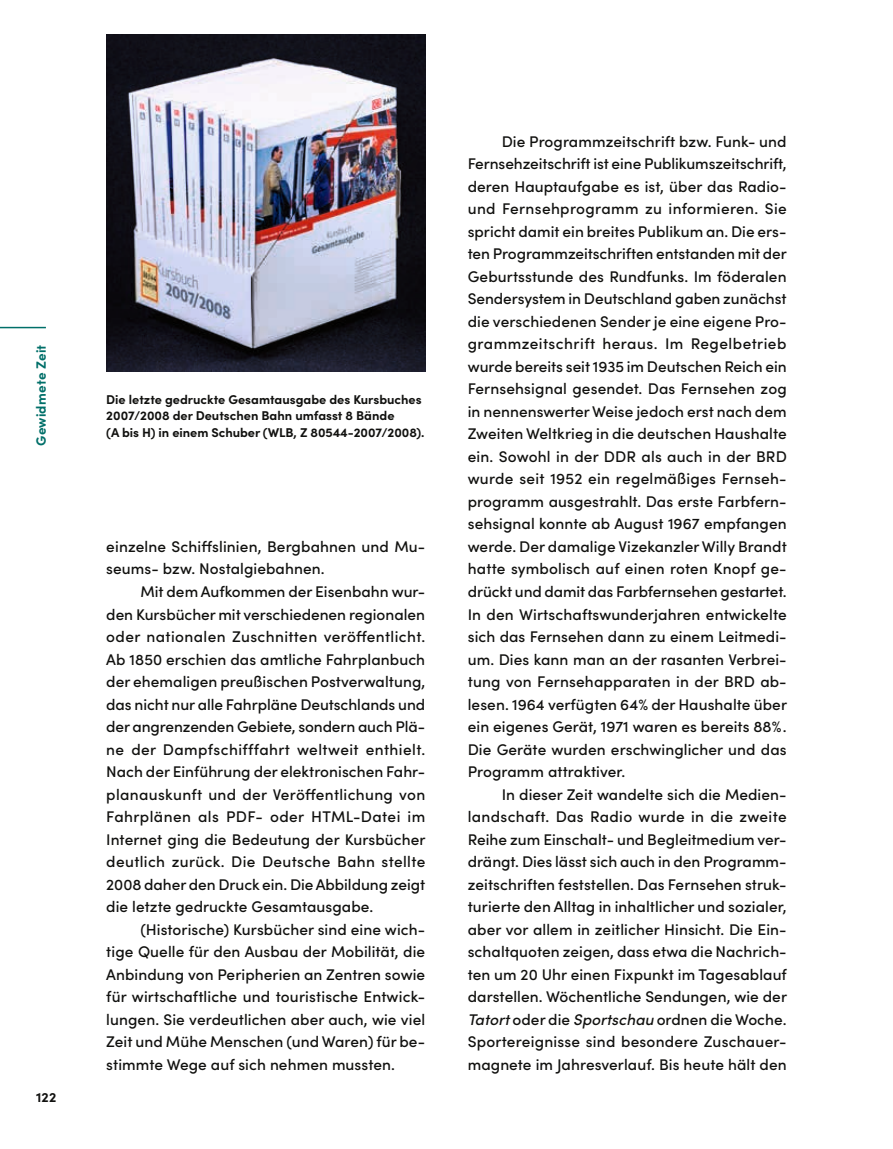
<style>
.page{position:relative;width:893px;height:1149px;background:#fff}
.page>*{position:absolute;margin:0;border:0;box-sizing:border-box;transform-origin:0 0}
.t1{font:500 15.45px/22.5px "Sofia Pro";letter-spacing:.005em;color:#11110f;text-align:justify}
.t2{font:700 13.5px "Sofia Pro";letter-spacing:.015em;color:#006f69}
.t3{font:700 13.5px "Sofia Pro";color:#11110f}
.t4{font:700 12.75px/16.5px "Sofia Pro";color:#11110f}
.s1{font-style:italic}
</style>
<div class="page">
<hr style="left:0;top:327px;width:46px;height:1px;background:#006f69">
<img style="left:106px;top:34px;width:319px;height:338px">
<p class="t2" style="left:31px;top:446px;width:103px;rotate:-90deg">Gewidmete Zeit</p>
<p class="t3" style="left:36px;top:1086px;width:22px">122</p>
<p class="t4" style="left:106px;top:389px;width:320px">Die letzte gedruckte Gesamtausgabe des Kursbuches<br>2007/2008 der Deutschen Bahn umfasst 8 Bände<br>(A bis H) in einem Schuber (WLB, Z 80544-2007/2008).</p>
<p class="t1" style="left:106px;top:534px;width:320px">einzelne Schiffslinien, Bergbahnen und Mu&shy;seums- bzw. Nostalgiebahnen.</p>
<p class="t1" style="left:106px;top:579px;width:321px;text-indent:34px">Mit dem Aufkommen der Eisenbahn wur&shy;den Kursbücher mit verschiedenen regionalen oder nationalen Zuschnitten veröffentlicht.<br>Ab 1850 erschien das amtliche Fahrplanbuch der ehemaligen preußischen Postverwaltung, das nicht nur alle Fahrpläne Deutschlands und der angrenzenden Gebiete, sondern auch Plä&shy;ne der Dampfschifffahrt weltweit enthielt.<br>Nach der Einführung der elektronischen Fahr&shy;planauskunft und der Veröffentlichung von Fahrplänen als PDF- oder HTML-Datei im Internet ging die Bedeutung der Kursbücher deutlich zurück. Die Deutsche Bahn stellte 2008 daher den Druck ein. Die Abbildung zeigt die letzte gedruckte Gesamtausgabe.</p>
<p class="t1" style="left:106px;top:916px;width:320px;text-indent:34px">(Historische) Kursbücher sind eine wich&shy;tige Quelle für den Ausbau der Mobilität, die Anbindung von Peripherien an Zentren sowie für wirtschaftliche und touristische Entwick&shy;lungen. Sie verdeutlichen aber auch, wie viel Zeit und Mühe Menschen (und Waren) für be&shy;stimmte Wege auf sich nehmen mussten.</p>
<p class="t1" style="left:468px;top:129px;width:321px;text-indent:34px">Die Programmzeitschrift bzw. Funk- und Fernsehzeitschrift ist eine Publikumszeitschrift, deren Hauptaufgabe es ist, über das Radio&shy;und Fernsehprogramm zu informieren. Sie spricht damit ein breites Publikum an. Die ers&shy;ten Programmzeitschriften entstanden mit der Geburtsstunde des Rundfunks. Im föderalen Sendersystem in Deutschland gaben zunächst die verschiedenen Sender je eine eigene Pro&shy;grammzeitschrift heraus. Im Regelbetrieb wurde bereits seit 1935 im Deutschen Reich ein Fernsehsignal gesendet. Das Fernsehen zog in nennenswerter Weise jedoch erst nach dem Zweiten Weltkrieg in die deutschen Haushalte ein. Sowohl in der DDR als auch in der BRD wurde seit 1952 ein regelmäßiges Fernseh&shy;programm ausgestrahlt. Das erste Farbfern&shy;sehsignal konnte ab August 1967 empfangen werde. Der damalige Vizekanzler Willy Brandt hatte symbolisch auf einen roten Knopf ge&shy;drückt und damit das Farbfernsehen gestartet.<br>In den Wirtschaftswunderjahren entwickelte sich das Fernsehen dann zu einem Leitmedi&shy;um. Dies kann man an der rasanten Verbrei&shy;tung von Fernsehapparaten in der BRD ab&shy;lesen. 1964 verfügten 64% der Haushalte über ein eigenes Gerät, 1971 waren es bereits 88%.<br>Die Geräte wurden erschwinglicher und das Programm attraktiver.</p>
<p class="t1" style="left:468px;top:781px;width:321px;text-indent:34px">In dieser Zeit wandelte sich die Medien&shy;landschaft. Das Radio wurde in die zweite Reihe zum Einschalt- und Begleitmedium ver&shy;drängt. Dies lässt sich auch in den Programm&shy;zeitschriften feststellen. Das Fernsehen struk&shy;turierte den Alltag in inhaltlicher und sozialer, aber vor allem in zeitlicher Hinsicht. Die Ein&shy;schaltquoten zeigen, dass etwa die Nachrich&shy;ten um 20 Uhr einen Fixpunkt im Tagesablauf darstellen. Wöchentliche Sendungen, wie der <span class="s1">Tatort</span> oder die <span class="s1">Sportschau</span> ordnen die Woche.<br>Sportereignisse sind besondere Zuschauer&shy;magnete im Jahresverlauf. Bis heute hält den</p>
</div>
